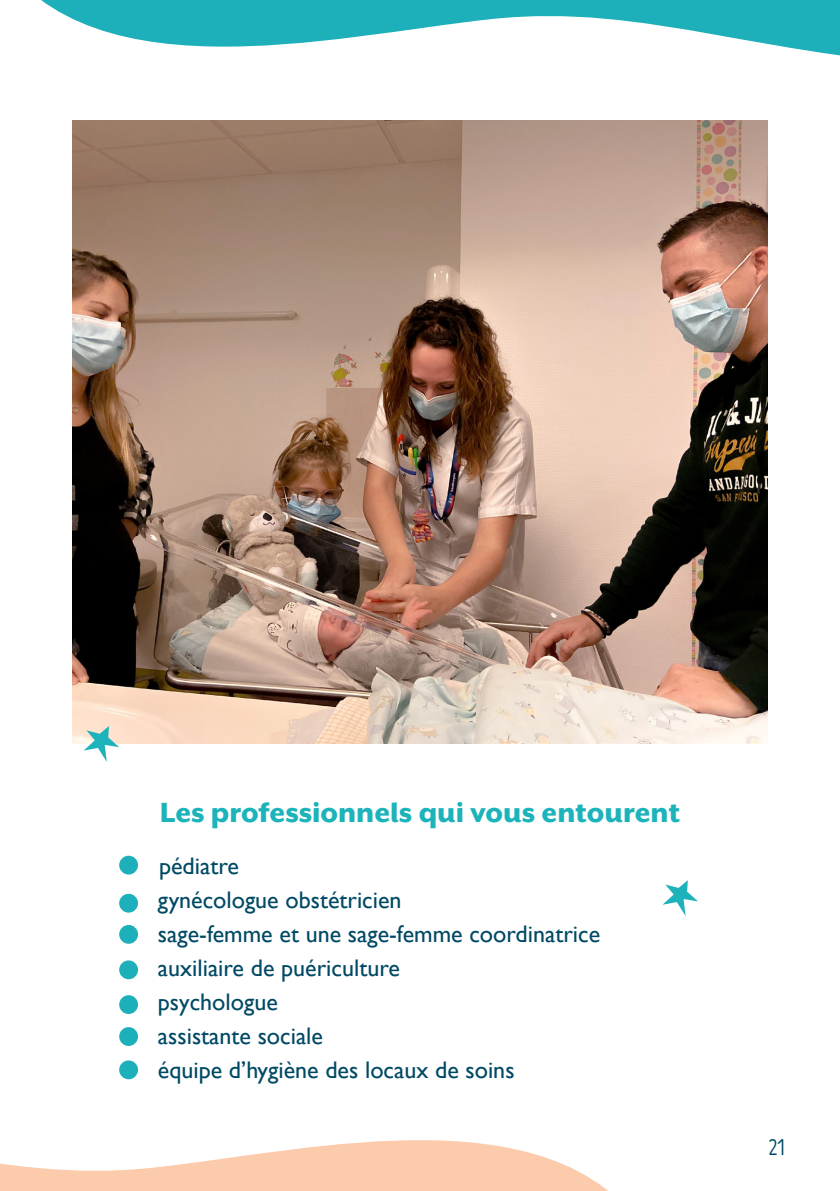
<style>
.page{position:relative;width:840px;height:1191px;background:#fff}
.page>*{position:absolute;margin:0;border:0;box-sizing:border-box;transform-origin:0 0}
.t1{font:800 32px "Mr Eaves XL San OT";color:#1cb3bb}
.t2{font:28px "Florence";color:#004964}
.t3{font:24px "Gill Sans";color:#004964}
</style>
<div class="page">
<svg style="left:0;top:1140px;width:608px;height:51px;fill:#fccbac"></svg>
<img style="left:72px;top:121px;width:695px;height:623px">
<svg style="left:41px;top:0;width:798px;height:56px;fill:#1db0ba"></svg>
<svg style="left:84px;top:726px;width:35px;height:36px"></svg>
<svg style="left:662px;top:880px;width:35px;height:36px"></svg>
<div style="left:119px;top:855px;width:19px;height:19px;background:#1db0ba;border-radius:50%"></div>
<div style="left:119px;top:893px;width:19px;height:19px;background:#1db0ba;border-radius:50%"></div>
<div style="left:119px;top:925px;width:19px;height:18px;background:#1db0ba;border-radius:50%"></div>
<div style="left:119px;top:960px;width:19px;height:19px;background:#1db0ba;border-radius:50%"></div>
<div style="left:119px;top:995px;width:19px;height:19px;background:#1db0ba;border-radius:50%"></div>
<div style="left:119px;top:1027px;width:19px;height:19px;background:#1db0ba;border-radius:50%"></div>
<div style="left:119px;top:1060px;width:19px;height:19px;background:#1db0ba;border-radius:50%"></div>
<p class="t1" style="left:160px;top:794px;width:521px">Les professionnels qui vous entourent</p>
<p class="t3" style="left:159px;top:851px;width:81px">pédiatre</p>
<p class="t3" style="left:158px;top:885px;width:245px">gynécologue obstétricien</p>
<p class="t3" style="left:158px;top:919px;width:443px">sage-femme et une sage-femme coordinatrice</p>
<p class="t3" style="left:158px;top:953px;width:243px">auxiliaire de puériculture</p>
<p class="t3" style="left:158px;top:987px;width:121px">psychologue</p>
<p class="t3" style="left:158px;top:1021px;width:166px">assistante sociale</p>
<p class="t3" style="left:158px;top:1055px;width:358px">équipe d’hygiène des locaux de soins</p>
<p class="t2" style="left:768px;top:1123px;width:18px">21</p>
</div>
